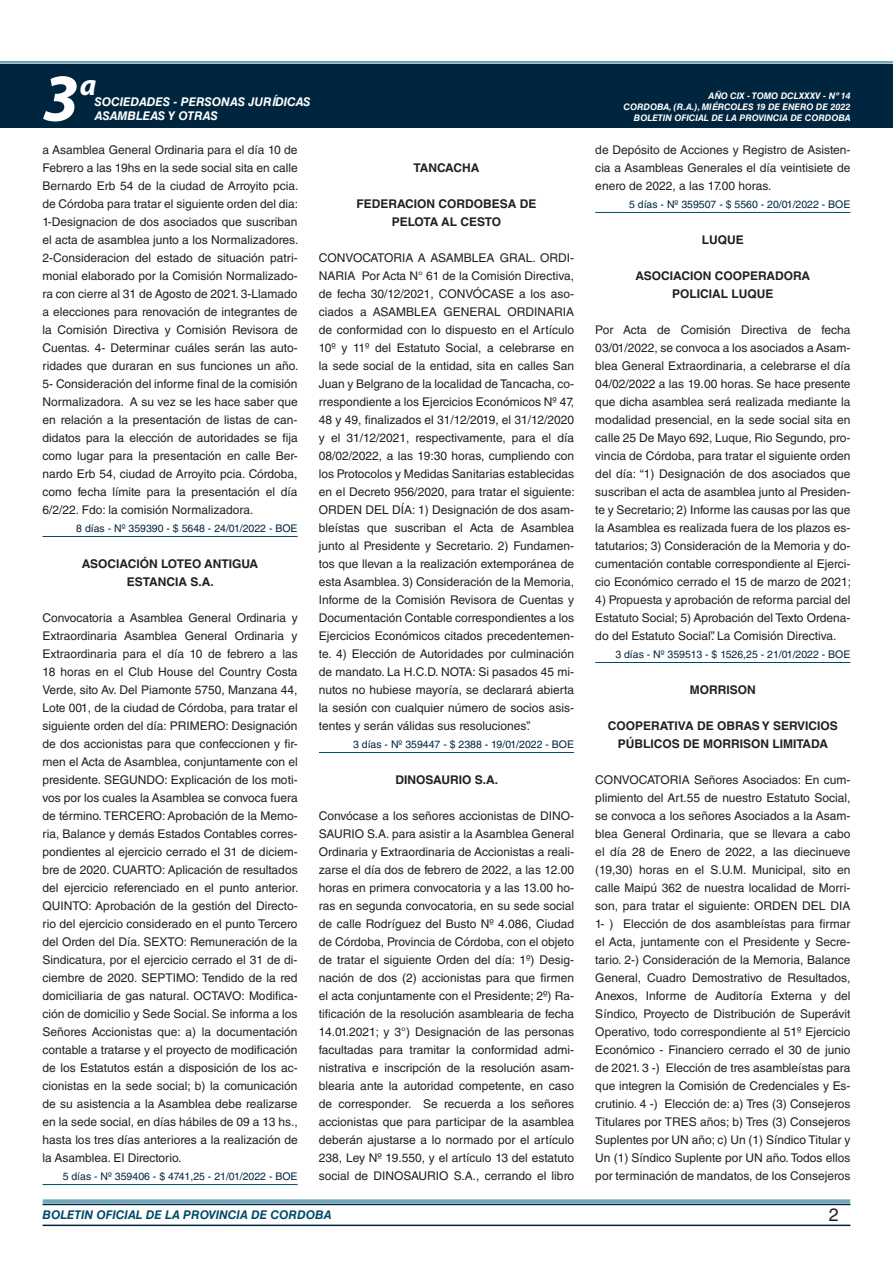
<style>
.page{position:relative;width:893px;height:1263px;background:#fff}
.page>*{position:absolute;margin:0;border:0;box-sizing:border-box;transform-origin:0 0}
.t1{font:italic 700 67.5px "Myriad Pro";color:#fff}
.t2{font:italic 700 30px "Myriad Pro";color:#fff}
.t3{font:18px "Helvetica LT Std";color:#231f20}
.t4{font:12px/18px "Helvetica LT Std";color:#231f20;text-align:justify}
.t5{font:700 12px/18px "Helvetica LT Std";color:#231f20;text-align:center}
.t6{font:italic 700 12px "Helvetica LT Std";color:#fff}
.t7{font:italic 700 12px "Helvetica LT Std";color:#004b6c}
.t8{font:10.5px "Helvetica LT Std";color:#00263f}
.t9{font:italic 700 9px/10.8px "Helvetica LT Std";color:#fff;text-align:right}
</style>
<div class="page">
<div style="left:0;top:61px;width:893px;height:6px;background:#fff;opacity:.75"></div>
<div style="left:0;top:64px;width:893px;height:64px;background:#00263f"></div>
<hr style="left:43px;top:1224px;width:807px;height:2px;background:#00263f">
<div style="left:42px;top:1198px;width:809px;height:8px;background:#fff;opacity:.75"></div>
<hr style="left:43px;top:536px;width:255px;height:1px;background:#004b6c">
<hr style="left:43px;top:1184px;width:255px;height:1px;background:#004b6c">
<hr style="left:319px;top:752px;width:255px;height:1px;background:#004b6c">
<hr style="left:595px;top:212px;width:255px;height:1px;background:#004b6c">
<hr style="left:595px;top:662px;width:255px;height:1px;background:#004b6c">
<h1 class="t1" style="left:43px;top:54px;width:38px">3</h1>
<h2 class="t2" style="left:80px;top:66px;width:18px">a</h2>
<p class="t6" style="left:95px;top:94px;width:217px">SOCIEDADES - PERSONAS JURÍDICAS</p>
<p class="t6" style="left:95px;top:109px;width:125px">ASAMBLEAS Y OTRAS</p>
<p class="t4" style="left:43px;top:141px;width:257px">a Asamblea General Ordinaria para el día 10 de Febrero a las 19hs en la sede social sita en calle Bernardo Erb 54 de la ciudad de Arroyito pcia. de Córdoba para tratar el siguiente orden del dia:<br>1-Designacion de dos asociados que suscriban el acta de asamblea junto a los Normalizadores.<br>2-Consideracion del estado de situación patri&shy;monial elaborado por la Comisión Normalizado&shy;ra con cierre al 31 de Agosto de 2021. 3-Llamado a elecciones para renovación de integrantes de la Comisión Directiva y Comisión Revisora de Cuentas. 4- Determinar cuáles serán las auto&shy;ridades que duraran en sus funciones un año.<br>5- Consideración del informe final de la comisión Normalizadora. A su vez se les hace saber que en relación a la presentación de listas de can&shy;didatos para la elección de autoridades se fija como lugar para la presentación en calle Ber&shy;nardo Erb 54, ciudad de Arroyito pcia. Córdoba, como fecha límite para la presentación el día 6/2/22. Fdo: la comisión Normalizadora.</p>
<p class="t8" style="left:76px;top:522px;width:223px">8 días - Nº 359390 - $ 5648 - 24/01/2022 - BOE</p>
<p class="t5" style="left:82px;top:554px;width:178px">ASOCIACIÓN LOTEO ANTIGUA<br>ESTANCIA S.A.</p>
<p class="t4" style="left:43px;top:609px;width:257px">Convocatoria a Asamblea General Ordinaria y Extraordinaria Asamblea General Ordinaria y Extraordinaria para el día 10 de febrero a las 18 horas en el Club House del Country Costa Verde, sito Av. Del Piamonte 5750, Manzana 44, Lote 001, de la ciudad de Córdoba, para tratar el siguiente orden del día: PRIMERO: Designación de dos accionistas para que confeccionen y fir&shy;men el Acta de Asamblea, conjuntamente con el presidente. SEGUNDO: Explicación de los moti&shy;vos por los cuales la Asamblea se convoca fuera de término. TERCERO: Aprobación de la Memo&shy;ria, Balance y demás Estados Contables corres&shy;pondientes al ejercicio cerrado el 31 de diciem&shy;bre de 2020. CUARTO: Aplicación de resultados del ejercicio referenciado en el punto anterior.<br>QUINTO: Aprobación de la gestión del Directo&shy;rio del ejercicio considerado en el punto Tercero del Orden del Día. SEXTO: Remuneración de la Sindicatura, por el ejercicio cerrado el 31 de di&shy;ciembre de 2020. SEPTIMO: Tendido de la red domiciliaria de gas natural. OCTAVO: Modifica&shy;ción de domicilio y Sede Social. Se informa a los Señores Accionistas que: a) la documentación contable a tratarse y el proyecto de modificación de los Estatutos están a disposición de los ac&shy;cionistas en la sede social; b) la comunicación de su asistencia a la Asamblea debe realizarse en la sede social, en días hábiles de 09 a 13 hs., hasta los tres días anteriores a la realización de la Asamblea. El Directorio.</p>
<p class="t8" style="left:63px;top:1170px;width:236px">5 días - Nº 359406 - $ 4741,25 - 21/01/2022 - BOE</p>
<p class="t5" style="left:413px;top:158px;width:67px">TANCACHA</p>
<p class="t5" style="left:357px;top:194px;width:181px">FEDERACION CORDOBESA DE<br>PELOTA AL CESTO</p>
<p class="t4" style="left:319px;top:249px;width:257px">CONVOCATORIA A ASAMBLEA GRAL. ORDI-NARIA Por Acta N° 61 de la Comisión Directiva, de fecha 30/12/2021, CONVÓCASE a los aso&shy;ciados a ASAMBLEA GENERAL ORDINARIA de conformidad con lo dispuesto en el Artículo 10º y 11º del Estatuto Social, a celebrarse en la sede social de la entidad, sita en calles San Juan y Belgrano de la localidad de Tancacha, co&shy;rrespondiente a los Ejercicios Económicos Nº 47, 48 y 49, finalizados el 31/12/2019, el 31/12/2020 y el 31/12/2021, respectivamente, para el día 08/02/2022, a las 19:30 horas, cumpliendo con los Protocolos y Medidas Sanitarias establecidas en el Decreto 956/2020, para tratar el siguiente:<br>ORDEN DEL DÍA: 1) Designación de dos asam&shy;bleístas que suscriban el Acta de Asamblea junto al Presidente y Secretario. 2) Fundamen&shy;tos que llevan a la realización extemporánea de esta Asamblea. 3) Consideración de la Memoria, Informe de la Comisión Revisora de Cuentas y Documentación Contable correspondientes a los Ejercicios Económicos citados precedentemen&shy;te. 4) Elección de Autoridades por culminación de mandato. La H.C.D. NOTA: Si pasados 45 mi&shy;nutos no hubiese mayoría, se declarará abierta la sesión con cualquier número de socios asis&shy;tentes y serán válidas sus resoluciones”.</p>
<p class="t8" style="left:353px;top:738px;width:222px">3 días - Nº 359447 - $ 2388 - 19/01/2022 - BOE</p>
<p class="t5" style="left:395px;top:770px;width:104px">DINOSAURIO S.A.</p>
<p class="t4" style="left:319px;top:807px;width:257px">Convócase a los señores accionistas de DINO-SAURIO S.A. para asistir a la Asamblea General Ordinaria y Extraordinaria de Accionistas a reali&shy;zarse el día dos de febrero de 2022, a las 12.00 horas en primera convocatoria y a las 13.00 ho&shy;ras en segunda convocatoria, en su sede social de calle Rodríguez del Busto Nº 4.086, Ciudad de Córdoba, Provincia de Córdoba, con el objeto de tratar el siguiente Orden del día: 1º) Desig&shy;nación de dos (2) accionistas para que firmen el acta conjuntamente con el Presidente; 2º) Ra&shy;tificación de la resolución asamblearia de fecha 14.01.2021; y 3°) Designación de las personas facultadas para tramitar la conformidad admi&shy;nistrativa e inscripción de la resolución asam&shy;blearia ante la autoridad competente, en caso de corresponder. Se recuerda a los señores accionistas que para participar de la asamblea deberán ajustarse a lo normado por el artículo 238, Ley Nº 19.550, y el artículo 13 del estatuto social de DINOSAURIO S.A., cerrando el libro</p>
<p class="t9" style="left:623px;top:91px;width:228px">AÑO CIX - TOMO DCLXXXV - Nº 14<br>CORDOBA, (R.A.), MIÉRCOLES 19 DE ENERO DE 2022<br>BOLETIN OFICIAL DE LA PROVINCIA DE CORDOBA</p>
<p class="t4" style="left:595px;top:141px;width:257px">de Depósito de Acciones y Registro de Asisten&shy;cia a Asambleas Generales el día veintisiete de enero de 2022, a las 17.00 horas.</p>
<p class="t8" style="left:629px;top:198px;width:223px">5 días - Nº 359507 - $ 5560 - 20/01/2022 - BOE</p>
<p class="t5" style="left:702px;top:230px;width:43px">LUQUE</p>
<p class="t5" style="left:635px;top:266px;width:176px">ASOCIACION COOPERADORA<br>POLICIAL LUQUE</p>
<p class="t4" style="left:595px;top:321px;width:257px">Por Acta de Comisión Directiva de fecha 03/01/2022, se convoca a los asociados a Asam&shy;blea General Extraordinaria, a celebrarse el día 04/02/2022 a las 19.00 horas. Se hace presente que dicha asamblea será realizada mediante la modalidad presencial, en la sede social sita en calle 25 De Mayo 692, Luque, Rio Segundo, pro&shy;vincia de Córdoba, para tratar el siguiente orden del día: “1) Designación de dos asociados que suscriban el acta de asamblea junto al Presiden&shy;te y Secretario; 2) Informe las causas por las que la Asamblea es realizada fuera de los plazos es&shy;tatutarios; 3) Consideración de la Memoria y do&shy;cumentación contable correspondiente al Ejerci&shy;cio Económico cerrado el 15 de marzo de 2021;</p>
<p class="t4" style="left:595px;top:591px;width:257px">4) Propuesta y aprobación de reforma parcial del Estatuto Social; 5) Aprobación del Texto Ordena&shy;do del Estatuto Social”. La Comisión Directiva.</p>
<p class="t8" style="left:615px;top:648px;width:237px">3 días - Nº 359513 - $ 1526,25 - 21/01/2022 - BOE</p>
<p class="t5" style="left:690px;top:680px;width:67px">MORRISON</p>
<p class="t5" style="left:608px;top:716px;width:231px">COOPERATIVA DE OBRAS Y SERVICIOS<br>PÚBLICOS DE MORRISON LIMITADA</p>
<p class="t4" style="left:595px;top:771px;width:257px">CONVOCATORIA Señores Asociados: En cum&shy;plimiento del Art.55 de nuestro Estatuto Social, se convoca a los señores Asociados a la Asam&shy;blea General Ordinaria, que se llevara a cabo el día 28 de Enero de 2022, a las diecinueve (19,30) horas en el S.U.M. Municipal, sito en calle Maipú 362 de nuestra localidad de Morri&shy;son, para tratar el siguiente: ORDEN DEL DIA 1- ) Elección de dos asambleístas para firmar el Acta, juntamente con el Presidente y Secre&shy;tario. 2-) Consideración de la Memoria, Balance General, Cuadro Demostrativo de Resultados, Anexos, Informe de Auditoría Externa y del Síndico, Proyecto de Distribución de Superávit Operativo, todo correspondiente al 51º Ejercicio Económico - Financiero cerrado el 30 de junio de 2021. 3 -) Elección de tres asambleístas para que integren la Comisión de Credenciales y Es&shy;crutinio. 4 -) Elección de: a) Tres (3) Consejeros Titulares por TRES años; b) Tres (3) Consejeros Suplentes por UN año; c) Un (1) Síndico Titular y Un (1) Síndico Suplente por UN año. Todos ellos por terminación de mandatos, de los Consejeros</p>
<p class="t7" style="left:43px;top:1208px;width:290px">BOLETIN OFICIAL DE LA PROVINCIA DE CORDOBA</p>
<h3 class="t3" style="left:829px;top:1204px;width:12px">2</h3>
</div>
